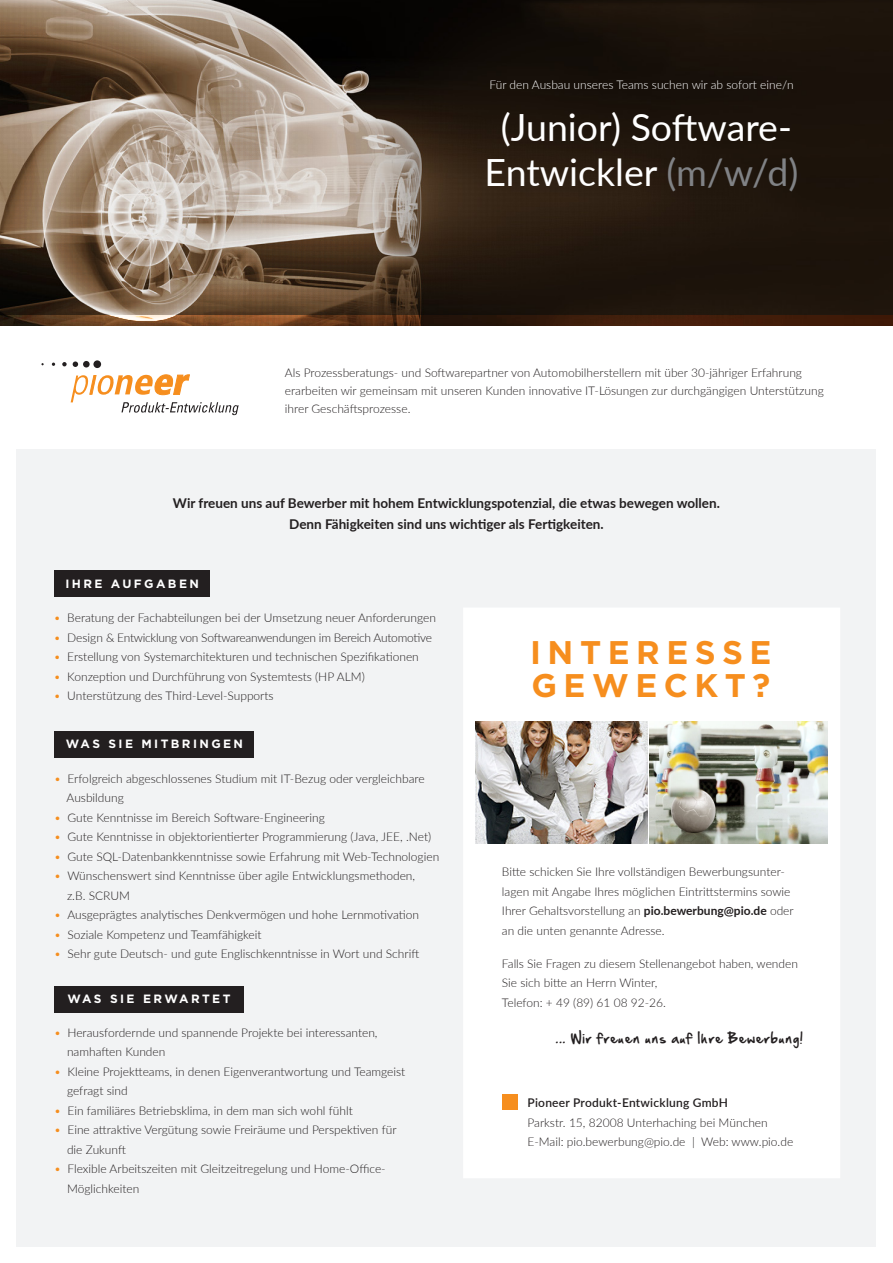
<style>
.page{position:relative;width:893px;height:1263px;background:#fff}
.page>*{position:absolute;margin:0;border:0;box-sizing:border-box;transform-origin:0 0}
.t1{font:37.5px/45px "Lato";color:#fff;text-align:center}
.t2{font:700 32.7px "Gotham";letter-spacing:.2em;color:#f68e1e}
.Type{font:700 13.5px "Lato";color:#231f20}
.Type-2{font:300 12px/19.5px "Lato";color:#231f20}
.Type-3{font:300 12px "Lato";letter-spacing:-.02em;color:#231f20}
.Type-4{font:300 12px "Lato";color:#fff}
.t3{font:700 12px "Gotham";letter-spacing:.2em;color:#fff}
.Type-5{font:12px "Hand Of Sean";letter-spacing:.08em;color:#231f20}
.Type-6{font:600 12px "Lato";letter-spacing:.02em;color:#231f20}
.s1{color:#808285}
.s2{color:#f68e1e}
.s3{font-weight:700}
</style>
<div class="page">
<div style="left:17px;top:449px;width:859px;height:797px;background:#f2f3f4"></div>
<div style="left:463px;top:607px;width:377px;height:571px;background:#fff"></div>
<img style="left:0;top:0;width:893px;height:325px">
<div style="left:93px;top:360px;width:8px;height:8px;background:#231f20;border-radius:50%"></div>
<div style="left:83px;top:361px;width:7px;height:6px;background:#231f20;border-radius:50%"></div>
<svg style="left:73px;top:361px;width:5px;height:6px"></svg>
<svg style="left:62px;top:362px;width:5px;height:4px"></svg>
<svg style="left:71px;top:375px;width:168px;height:40px"></svg>
<svg style="left:0;top:316px;width:892px;height:9px;background:#553119"></svg>
<div style="left:54px;top:571px;width:156px;height:26px;background:#231f20"></div>
<div style="left:54px;top:986px;width:190px;height:26px;background:#231f20"></div>
<div style="left:55px;top:731px;width:199px;height:27px;background:#231f20"></div>
<div style="left:502px;top:1094px;width:15px;height:15px;background:#f68e1e"></div>
<img style="left:476px;top:722px;width:171px;height:121px">
<img style="left:650px;top:722px;width:178px;height:121px">
<p class="Type-4" style="left:489px;top:76px;width:306px">Für den Ausbau unseres Teams suchen wir ab sofort eine/n</p>
<p class="t1" style="left:485px;top:103px;width:315px">(Junior) Software-<br>Entwickler <span class="s1">(m/w/d)</span></p>
<p class="Type-2" style="left:285px;top:362px;width:519px">Als Prozessberatungs- und Softwarepartner von Automobilherstellern mit über 30-jähriger Erfahrung</p>
<p class="Type-2" style="left:285px;top:381px;width:540px;line-height:18px">erarbeiten wir gemeinsam mit unseren Kunden innovative IT-Lösungen zur durchgängigen Unterstützung ihrer Geschäftsprozesse.</p>
<p class="Type" style="left:173px;top:493px;width:548px">Wir freuen uns auf Bewerber mit hohem Entwicklungspotenzial, die etwas bewegen wollen.</p>
<p class="Type" style="left:289px;top:514px;width:316px">Denn Fähigkeiten sind uns wichtiger als Fertigkeiten.</p>
<p class="t3" style="left:65px;top:575px;width:135px">IHRE AUFGABEN</p>
<p class="Type-2" style="left:54px;top:607px;width:384px"><span class="s2">•</span> Beratung der Fachabteilungen bei der Umsetzung neuer Anforderungen</p>
<p class="Type-3" style="left:54px;top:629px;width:380px"><span class="s2">•</span> Design &amp; Entwicklung von Softwareanwendungen im Bereich Automotive</p>
<p class="Type-2" style="left:54px;top:646px;width:367px"><span class="s2">•</span> Erstellung von Systemarchitekturen und technischen Spezifikationen</p>
<p class="Type-2" style="left:54px;top:666px;width:312px"><span class="s2">•</span> Konzeption und Durchführung von Systemtests (HP ALM)</p>
<p class="Type-2" style="left:54px;top:685px;width:221px"><span class="s2">•</span> Unterstützung des Third-Level-Supports</p>
<p class="t3" style="left:66px;top:736px;width:179px">WAS SIE MITBRINGEN</p>
<p class="Type-2" style="left:54px;top:768px;width:372px"><span class="s2">•</span> Erfolgreich abgeschlossenes Studium mit IT-Bezug oder vergleichbare</p>
<p class="Type-2" style="left:67px;top:788px;width:59px">Ausbildung</p>
<p class="Type-2" style="left:54px;top:807px;width:272px"><span class="s2">•</span> Gute Kenntnisse im Bereich Software-Engineering</p>
<p class="Type-2" style="left:54px;top:827px;width:379px"><span class="s2">•</span> Gute Kenntnisse in objektorientierter Programmierung (Java, JEE, .Net)</p>
<p class="Type-2" style="left:54px;top:846px;width:387px"><span class="s2">•</span> Gute SQL-Datenbankkenntnisse sowie Erfahrung mit Web-Technologien</p>
<p class="Type-2" style="left:54px;top:866px;width:363px"><span class="s2">•</span> Wünschenswert sind Kenntnisse über agile Entwicklungsmethoden,</p>
<p class="Type-2" style="left:67px;top:885px;width:65px">z.B. SCRUM</p>
<p class="Type-2" style="left:54px;top:905px;width:367px"><span class="s2">•</span> Ausgeprägtes analytisches Denkvermögen und hohe Lernmotivation</p>
<p class="Type-2" style="left:54px;top:924px;width:209px"><span class="s2">•</span> Soziale Kompetenz und Teamfähigkeit</p>
<p class="Type-2" style="left:54px;top:944px;width:367px"><span class="s2">•</span> Sehr gute Deutsch- und gute Englischkenntnisse in Wort und Schrift</p>
<p class="t3" style="left:67px;top:991px;width:165px">WAS SIE ERWARTET</p>
<p class="Type-2" style="left:54px;top:1022px;width:325px"><span class="s2">•</span> Herausfordernde und spannende Projekte bei interessanten,</p>
<p class="Type-2" style="left:67px;top:1042px;width:100px">namhaften Kunden</p>
<p class="Type-2" style="left:54px;top:1061px;width:353px"><span class="s2">•</span> Kleine Projektteams, in denen Eigenverantwortung und Teamgeist</p>
<p class="Type-2" style="left:67px;top:1081px;width:62px">gefragt sind</p>
<p class="Type-2" style="left:54px;top:1100px;width:300px"><span class="s2">•</span> Ein familiäres Betriebsklima, in dem man sich wohl fühlt</p>
<p class="Type-2" style="left:54px;top:1120px;width:344px"><span class="s2">•</span> Eine attraktive Vergütung sowie Freiräume und Perspektiven für</p>
<p class="Type-2" style="left:67px;top:1139px;width:60px">die Zukunft</p>
<p class="Type-2" style="left:54px;top:1159px;width:333px"><span class="s2">•</span> Flexible Arbeitszeiten mit Gleitzeitregelung und Home-Office-</p>
<p class="Type-2" style="left:67px;top:1178px;width:74px">Möglichkeiten</p>
<p class="t2" style="left:530px;top:631px;width:243px">INTERESSE</p>
<p class="t2" style="left:531px;top:664px;width:240px">GEWECKT?</p>
<p class="Type-2" style="left:502px;top:862px;width:293px">Bitte schicken Sie Ihre vollständigen Bewerbungsunter&shy;lagen mit Angabe Ihres möglichen Eintrittstermins sowie Ihrer Gehaltsvorstellung an <span class="s3">pio.bewerbung@pio.de</span> oder an die unten genannte Adresse.</p>
<p class="Type-2" style="left:502px;top:953px;width:298px">Falls Sie Fragen zu diesem Stellenangebot haben, wenden<br>Sie sich bitte an Herrn Winter,</p>
<p class="Type-2" style="left:502px;top:992px;width:166px">Telefon: + 49 (89) 61 08 92-26.</p>
<p class="Type-5" style="left:556px;top:1027px;width:248px">... Wir freuen uns auf Ihre Bewerbung!</p>
<p class="Type-6" style="left:527px;top:1094px;width:202px">Pioneer Produkt-Entwicklung GmbH</p>
<p class="Type-2" style="left:527px;top:1112px;width:242px">Parkstr. 15, 82008 Unterhaching bei München</p>
<p class="Type-2" style="left:527px;top:1132px;width:267px">E-Mail: pio.bewerbung@pio.de | Web: www.pio.de</p>
</div>
